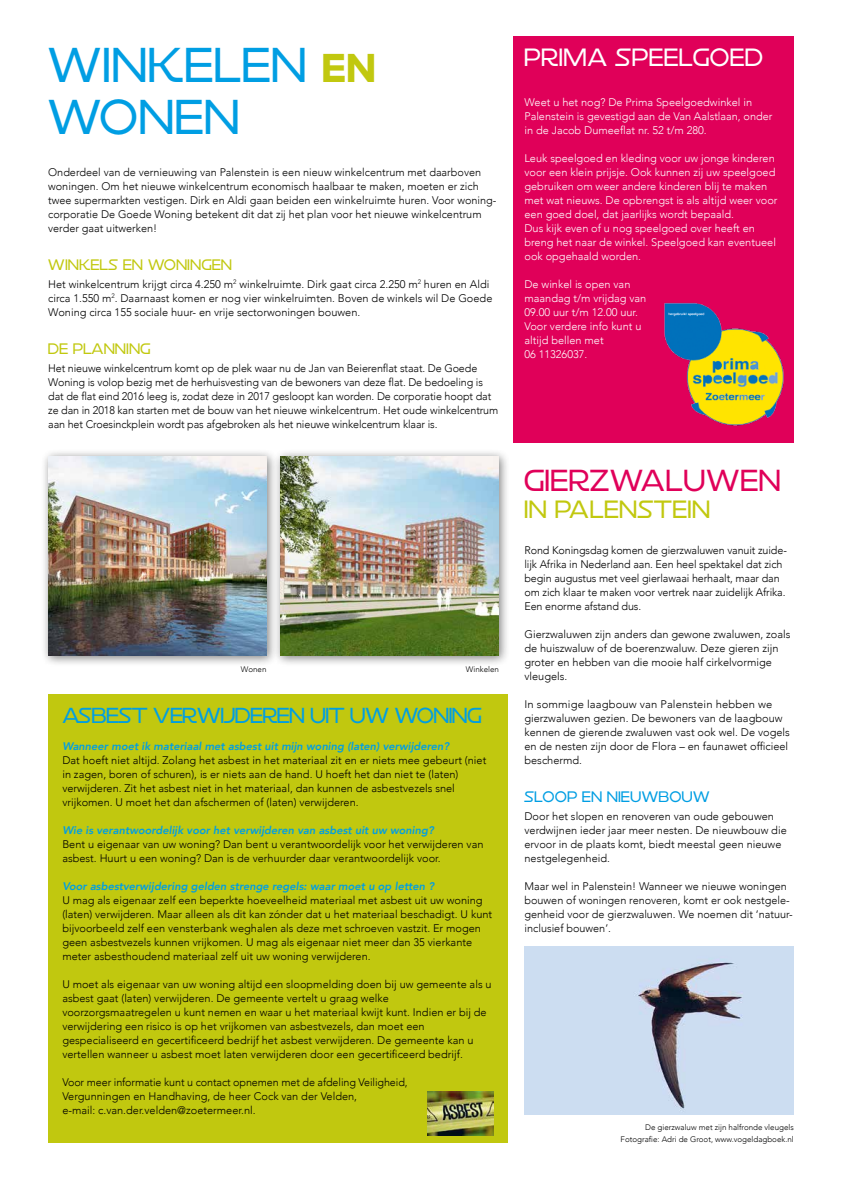
<style>
.page{position:relative;width:842px;height:1191px;background:#fff}
.page>*{position:absolute;margin:0;border:0;box-sizing:border-box;transform-origin:0 0}
.t1{font:45px/51.7px "R6 D8 Bk";letter-spacing:.05em;color:#009ee3}
.t2{font:28px "R6 D8 Bk";letter-spacing:.05em;color:#e00059}
.t3{font:23px "R6 D8 Bk";letter-spacing:.05em;color:#fff}
.t4{font:23px "R6 D8 Bk";letter-spacing:.05em;color:#c1c80f}
.t5{font:20px "R6 D8 Bk";letter-spacing:.01em;color:#009ee3}
.t6{font:14px "R6 D8 Bk";letter-spacing:.05em;color:#c1c80f}
.t7{font:14px "R6 D8 Bk";letter-spacing:.05em;color:#009ee3}
.t8{font:300 11px/14px "Avenir";color:#000}
.t9{font:300 11px/14px "Avenir";color:#fff}
.t10{font:italic 800 11px "Avenir";color:#009ee3}
.t11{font:300 8px/12px "Avenir";color:#000;text-align:right}
.s1{font-family:"R6 D8 Rg";font-weight:700;font-size:37px;color:#c1c80f}
</style>
<div class="page">
<div style="left:48px;top:694px;width:459px;height:448px;background:#c1c80f"></div>
<div style="left:513px;top:36px;width:281px;height:406px;background:#e00059"></div>
<div style="left:41px;top:448px;width:237px;height:219px;background:#000;opacity:.5"></div>
<img style="left:48px;top:456px;width:218px;height:199px">
<div style="left:273px;top:448px;width:237px;height:219px;background:#000;opacity:.5"></div>
<img style="left:281px;top:456px;width:218px;height:199px">
<img style="left:664px;top:302px;width:120px;height:124px">
<img style="left:524px;top:946px;width:270px;height:168px">
<img style="left:427px;top:1091px;width:66px;height:44px">
<h1 class="t1" style="left:48px;top:38px;width:328px">WINKELEN <span class="s1">en<br></span>WONEN</h1>
<p class="t8" style="left:48px;top:165px;width:450px">Onderdeel van de vernieuwing van Palenstein is een nieuw winkelcentrum met daarboven woningen. Om het nieuwe winkelcentrum economisch haalbaar te maken, moeten er zich twee supermarkten vestigen. Dirk en Aldi gaan beiden een winkelruimte huren. Voor woning&shy;corporatie De Goede Woning betekent dit dat zij het plan voor het nieuwe winkelcentrum verder gaat uitwerken!</p>
<p class="t6" style="left:48px;top:255px;width:185px">WINKELS EN WONINGEN</p>
<p class="t8" style="left:48px;top:277px;width:446px">Het winkelcentrum krijgt circa 4.250 m<sup>2</sup> winkelruimte. Dirk gaat circa 2.250 m<sup>2</sup> huren en Aldi circa 1.550 m<sup>2</sup>. Daarnaast komen er nog vier winkelruimten. Boven de winkels wil De Goede<br>Woning circa 155 sociale huur- en vrije sectorwoningen bouwen.</p>
<p class="t6" style="left:48px;top:339px;width:104px">DE PLANNING</p>
<p class="t8" style="left:48px;top:361px;width:452px">Het nieuwe winkelcentrum komt op de plek waar nu de Jan van Beierenflat staat. De Goede Woning is volop bezig met de herhuisvesting van de bewoners van deze flat. De bedoeling is dat de flat eind 2016 leeg is, zodat deze in 2017 gesloopt kan worden. De corporatie hoopt dat ze dan in 2018 kan starten met de bouw van het nieuwe winkelcentrum. Het oude winkelcentrum aan het Croesinckplein wordt pas afgebroken als het nieuwe winkelcentrum klaar is.</p>
<p class="t11" style="left:241px;top:663px;width:27px">Wonen</p>
<p class="t11" style="left:466px;top:663px;width:35px">Winkelen</p>
<h3 class="t5" style="left:62px;top:702px;width:421px">ASBEST VERWIJDEREN UIT UW WONING</h3>
<p class="t10" style="left:62px;top:740px;width:388px">Wanneer moet ik materiaal met asbest uit mijn woning (laten) verwijderen?</p>
<p class="t8" style="left:62px;top:753px;width:425px">Dat hoeft niet altijd. Zolang het asbest in het materiaal zit en er niets mee gebeurt (niet in zagen, boren of schuren), is er niets aan de hand. U hoeft het dan niet te (laten) verwijderen. Zit het asbest niet in het materiaal, dan kunnen de asbestvezels snel vrijkomen. U moet het dan afschermen of (laten) verwijderen.</p>
<p class="t10" style="left:62px;top:824px;width:373px">Wie is verantwoordelijk voor het verwijderen van asbest uit uw woning?</p>
<p class="t8" style="left:62px;top:837px;width:423px">Bent u eigenaar van uw woning? Dan bent u verantwoordelijk voor het verwijderen van asbest. Huurt u een woning? Dan is de verhuurder daar verantwoordelijk voor.</p>
<p class="t10" style="left:62px;top:880px;width:373px">Voor asbestverwijdering gelden strenge regels: waar moet u op letten ?</p>
<p class="t8" style="left:62px;top:893px;width:431px">U mag als eigenaar zelf een beperkte hoeveelheid materiaal met asbest uit uw woning (laten) verwijderen. Maar alleen als dit kan zónder dat u het materiaal beschadigt. U kunt bijvoorbeeld zelf een vensterbank weghalen als deze met schroeven vastzit. Er mogen geen asbestvezels kunnen vrijkomen. U mag als eigenaar niet meer dan 35 vierkante meter asbesthoudend materiaal zelf uit uw woning verwijderen.</p>
<p class="t8" style="left:62px;top:977px;width:431px">U moet als eigenaar van uw woning altijd een sloopmelding doen bij uw gemeente als u asbest gaat (laten) verwijderen. De gemeente vertelt u graag welke voorzorgsmaatregelen u kunt nemen en waar u het materiaal kwijt kunt. Indien er bij de verwijdering een risico is op het vrijkomen van asbestvezels, dan moet een gespecialiseerd en gecertificeerd bedrijf het asbest verwijderen. De gemeente kan u vertellen wanneer u asbest moet laten verwijderen door een gecertificeerd bedrijf.</p>
<p class="t8" style="left:62px;top:1075px;width:347px">Voor meer informatie kunt u contact opnemen met de afdeling Veiligheid,<br>Vergunningen en Handhaving, de heer Cock van der Velden,<br>e-mail: c.van.der.velden@zoetermeer.nl.</p>
<h3 class="t3" style="left:524px;top:42px;width:240px">PRIMA SPEELGOED</h3>
<p class="t9" style="left:524px;top:95px;width:249px">Weet u het nog? De Prima Speelgoedwinkel in<br>Palenstein is gevestigd aan de Van Aalstlaan, onder in de Jacob Dumeeflat nr. 52 t/m 280.</p>
<p class="t9" style="left:524px;top:151px;width:255px">Leuk speelgoed en kleding voor uw jonge kinderen voor een klein prijsje. Ook kunnen zij uw speelgoed gebruiken om weer andere kinderen blij te maken met wat nieuws. De opbrengst is als altijd weer voor een goed doel, dat jaarlijks wordt bepaald.<br>Dus kijk even of u nog speelgoed over heeft en breng het naar de winkel. Speelgoed kan eventueel ook opgehaald worden.</p>
<p class="t9" style="left:524px;top:277px;width:123px">De winkel is open van maandag t/m vrijdag van<br>09.00 uur t/m 12.00 uur.<br>Voor verdere info kunt u altijd bellen met<br>06 11326037.</p>
<h2 class="t2" style="left:524px;top:462px;width:257px">GIERZWALUWEN</h2>
<h3 class="t4" style="left:524px;top:494px;width:187px">IN PALENSTEIN</h3>
<p class="t8" style="left:524px;top:543px;width:264px">Rond Koningsdag komen de gierzwaluwen vanuit zuide&shy;lijk Afrika in Nederland aan. Een heel spektakel dat zich begin augustus met veel gierlawaai herhaalt, maar dan om zich klaar te maken voor vertrek naar zuidelijk Afrika.<br>Een enorme afstand dus.</p>
<p class="t8" style="left:524px;top:627px;width:267px">Gierzwaluwen zijn anders dan gewone zwaluwen, zoals de huiszwaluw of de boerenzwaluw. Deze gieren zijn groter en hebben van die mooie half cirkelvormige vleugels.</p>
<p class="t8" style="left:524px;top:697px;width:267px">In sommige laagbouw van Palenstein hebben we gierzwaluwen gezien. De bewoners van de laagbouw kennen de gierende zwaluwen vast ook wel. De vogels en de nesten zijn door de Flora – en faunawet officieel beschermd.</p>
<p class="t7" style="left:524px;top:787px;width:187px">SLOOP EN NIEUWBOUW</p>
<p class="t8" style="left:524px;top:809px;width:264px">Door het slopen en renoveren van oude gebouwen verdwijnen ieder jaar meer nesten. De nieuwbouw die ervoor in de plaats komt, biedt meestal geen nieuwe nestgelegenheid.</p>
<p class="t8" style="left:524px;top:879px;width:270px">Maar wel in Palenstein! Wanneer we nieuwe woningen bouwen of woningen renoveren, komt er ook nestgele&shy;genheid voor de gierzwaluwen. We noemen dit ‘natuur&shy;inclusief bouwen’.</p>
<p class="t11" style="left:621px;top:1121px;width:175px">De gierzwaluw met zijn halfronde vleugels<br>Fotografie: Adri de Groot, www.vogeldagboek.nl</p>
</div>
